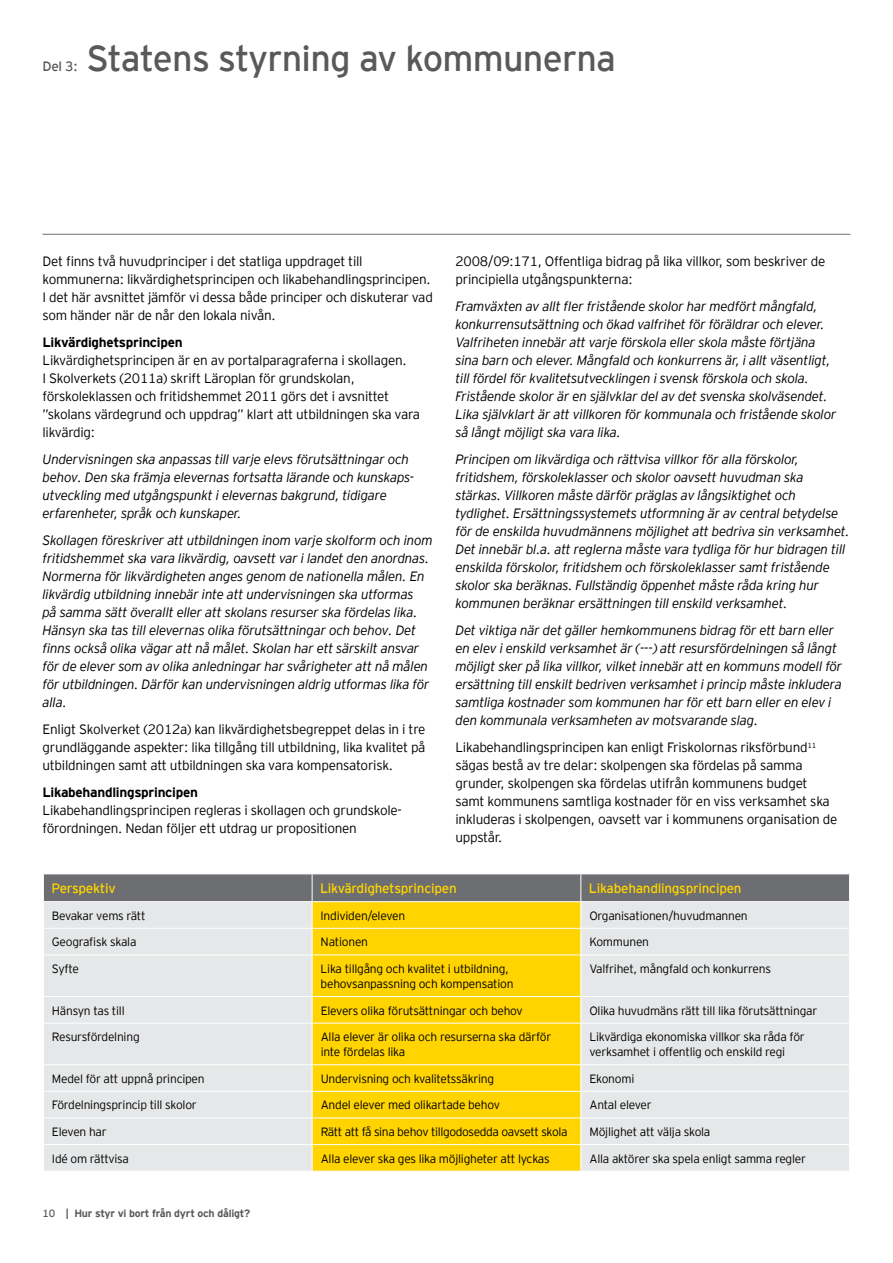
<style>
.page{position:relative;width:893px;height:1263px;background:#fff}
.page>*{position:absolute;margin:0;border:0;box-sizing:border-box;transform-origin:0 0}
.t1{font:36px "EY Interstate";letter-spacing:-.02em;color:#58595b}
.t2{font:italic 300 13.5px/18px "EY Interstate";letter-spacing:-.02em;color:#000}
.t3{font:300 13.5px/18px "EY Interstate";letter-spacing:-.02em;color:#000}
.t4{font:13.5px "EY Interstate";letter-spacing:-.02em;color:#ffd400}
.t5{font:700 13.5px "EY Interstate";letter-spacing:-.02em;color:#000}
.t6{font:13.5px "EY Interstate";color:#58595b}
.t7{font:300 12px/15px "EY Interstate";letter-spacing:-.02em;color:#000}
.t8{font:700 10.5px "EY Interstate";letter-spacing:-.02em;color:#58595b}
.s1{font-weight:400}
</style>
<div class="page">
<hr style="left:43px;top:234px;width:807px;height:1px;background:#6d6e71">
<div style="left:44px;top:955px;width:805px;height:216px;background:#e6e7e8"></div>
<div style="left:313px;top:955px;width:267px;height:216px;background:#ffd400"></div>
<hr style="left:312px;top:955px;width:1px;height:41px;background:#fff">
<hr style="left:580px;top:955px;width:1px;height:41px;background:#fff">
<hr style="left:43px;top:996px;width:269px;height:1px;background:#fff">
<hr style="left:312px;top:996px;width:269px;height:1px;background:#fff">
<svg style="left:312px;top:997px;width:1px;height:26px"></svg>
<hr style="left:581px;top:996px;width:269px;height:1px;background:#fff">
<svg style="left:580px;top:997px;width:1px;height:26px"></svg>
<hr style="left:43px;top:1023px;width:269px;height:1px;background:#fff">
<hr style="left:312px;top:1023px;width:269px;height:1px;background:#fff">
<hr style="left:312px;top:1023px;width:1px;height:41px;background:#fff">
<hr style="left:581px;top:1023px;width:269px;height:1px;background:#fff">
<hr style="left:580px;top:1023px;width:1px;height:41px;background:#fff">
<hr style="left:43px;top:1064px;width:269px;height:1px;background:#fff">
<hr style="left:312px;top:1064px;width:269px;height:1px;background:#fff">
<hr style="left:581px;top:1064px;width:269px;height:1px;background:#fff">
<hr style="left:43px;top:1091px;width:269px;height:1px;background:#fff">
<hr style="left:312px;top:1091px;width:269px;height:1px;background:#fff">
<hr style="left:581px;top:1091px;width:269px;height:1px;background:#fff">
<hr style="left:43px;top:1117px;width:269px;height:1px;background:#fff">
<hr style="left:312px;top:1117px;width:269px;height:1px;background:#fff">
<hr style="left:581px;top:1117px;width:269px;height:1px;background:#fff">
<hr style="left:43px;top:1144px;width:269px;height:1px;background:#fff">
<hr style="left:312px;top:1144px;width:269px;height:1px;background:#fff">
<svg style="left:312px;top:1065px;width:1px;height:106px"></svg>
<hr style="left:581px;top:1144px;width:269px;height:1px;background:#fff">
<svg style="left:580px;top:1065px;width:1px;height:106px"></svg>
<svg style="left:43px;top:874px;width:807px;height:80px;background:#c3bb8f"></svg>
<hr style="left:43px;top:901px;width:269px;height:1px;background:#fff">
<hr style="left:312px;top:901px;width:269px;height:1px;background:#fff">
<hr style="left:581px;top:901px;width:269px;height:1px;background:#fff">
<p class="t6" style="left:43px;top:57px;width:37px">Del 3:</p>
<h1 class="t1" style="left:86px;top:33px;width:531px">Statens styrning av kommunerna</h1>
<p class="t3" style="left:43px;top:251px;width:392px">Det finns två huvudprinciper i det statliga uppdraget till kommunerna: likvärdighetsprincipen och likabehandlingsprincipen.<br>I det här avsnittet jämför vi dessa både principer och diskuterar vad som händer när de når den lokala nivån.</p>
<p class="t5" style="left:43px;top:332px;width:142px">Likvärdighetsprincipen</p>
<p class="t3" style="left:43px;top:350px;width:379px">Likvärdighetsprincipen är en av portalparagraferna i skollagen.<br>I Skolverkets (2011a) skrift Läroplan för grundskolan, förskoleklassen och fritidshemmet 2011 görs det i avsnittet ”skolans värdegrund och uppdrag” klart att utbildningen ska vara likvärdig:</p>
<p class="t2" style="left:43px;top:449px;width:373px">Undervisningen ska anpassas till varje elevs förutsättningar och behov. Den ska främja elevernas fortsatta lärande och kunskaps&shy;utveckling med utgångspunkt i elevernas bakgrund, tidigare erfarenheter, språk och kunskaper.</p>
<p class="t2" style="left:43px;top:530px;width:392px">Skollagen föreskriver att utbildningen inom varje skolform och inom fritidshemmet ska vara likvärdig, oavsett var i landet den anordnas.<br>Normerna för likvärdigheten anges genom de nationella målen. En likvärdig utbildning innebär inte att undervisningen ska utformas<br>på samma sätt överallt eller att skolans resurser ska fördelas lika.<br>Hänsyn ska tas till elevernas olika förutsättningar och behov. Det finns också olika vägar att nå målet. Skolan har ett särskilt ansvar för de elever som av olika anledningar har svårigheter att nå målen för utbildningen. Därför kan undervisningen aldrig utformas lika för alla.</p>
<p class="t3" style="left:43px;top:719px;width:384px;text-align:justify">Enligt Skolverket (2012a) kan likvärdighetsbegreppet delas in i tre grundläggande aspekter: lika tillgång till utbildning, lika kvalitet på utbildningen samt att utbildningen ska vara kompensatorisk.</p>
<p class="t5" style="left:43px;top:782px;width:157px">Likabehandlingsprincipen</p>
<p class="t3" style="left:43px;top:800px;width:361px">Likabehandlingsprincipen regleras i skollagen och grundskole&shy;förordningen. Nedan följer ett utdrag ur propositionen</p>
<p class="t3" style="left:455px;top:251px;width:371px">2008/09:171, Offentliga bidrag på lika villkor, som beskriver de principiella utgångspunkterna:</p>
<p class="t2" style="left:455px;top:296px;width:383px">Framväxten av allt fler fristående skolor har medfört mångfald, konkurrensutsättning och ökad valfrihet för föräldrar och elever.<br>Valfriheten innebär att varje förskola eller skola måste förtjäna sina barn och elever. Mångfald och konkurrens är, i allt väsentligt, till fördel för kvalitetsutvecklingen i svensk förskola och skola.<br>Fristående skolor är en självklar del av det svenska skolväsendet.<br>Lika självklart är att villkoren för kommunala och fristående skolor så långt möjligt ska vara lika.</p>
<p class="t2" style="left:455px;top:449px;width:396px">Principen om likvärdiga och rättvisa villkor för alla förskolor, fritidshem, förskoleklasser och skolor oavsett huvudman ska stärkas. Villkoren måste därför präglas av långsiktighet och tydlighet. Ersättningssystemets utformning är av central betydelse för de enskilda huvudmännens möjlighet att bedriva sin verksamhet.<br>Det innebär bl.a. att reglerna måste vara tydliga för hur bidragen till enskilda förskolor, fritidshem och förskoleklasser samt fristående skolor ska beräknas. Fullständig öppenhet måste råda kring hur kommunen beräknar ersättningen till enskild verksamhet.</p>
<p class="t2" style="left:455px;top:620px;width:388px">Det viktiga när det gäller hemkommunens bidrag för ett barn eller en elev i enskild verksamhet är (---) att resursfördelningen så långt möjligt sker på lika villkor, vilket innebär att en kommuns modell för ersättning till enskilt bedriven verksamhet i princip måste inkludera samtliga kostnader som kommunen har för ett barn eller en elev i den kommunala verksamheten av motsvarande slag.</p>
<p class="t3" style="left:455px;top:737px;width:383px">Likabehandlingsprincipen kan enligt Friskolornas riksförbund<sup>11 </sup>sägas bestå av tre delar: skolpengen ska fördelas på samma grunder, skolpengen ska fördelas utifrån kommunens budget samt kommunens samtliga kostnader för en viss verksamhet ska inkluderas i skolpengen, oavsett var i kommunens organisation de uppstår.</p>
<p class="t4" style="left:51px;top:879px;width:66px">Perspektiv</p>
<p class="t4" style="left:320px;top:879px;width:138px">Likvärdighetsprincipen</p>
<p class="t4" style="left:589px;top:879px;width:154px">Likabehandlingsprincipen</p>
<p class="t7" style="left:52px;top:907px;width:95px">Bevakar vems rätt</p>
<p class="t7" style="left:321px;top:907px;width:86px">Individen/eleven</p>
<p class="t7" style="left:589px;top:907px;width:160px">Organisationen/huvudmannen</p>
<p class="t7" style="left:52px;top:934px;width:86px">Geografisk skala</p>
<p class="t7" style="left:321px;top:934px;width:49px">Nationen</p>
<p class="t7" style="left:589px;top:934px;width:61px">Kommunen</p>
<p class="t7" style="left:52px;top:960px;width:29px">Syfte</p>
<p class="t7" style="left:321px;top:960px;width:195px">Lika tillgång och kvalitet i utbildning, behovsanpassning och kompensation</p>
<p class="t7" style="left:589px;top:960px;width:183px">Valfrihet, mångfald och konkurrens</p>
<p class="t7" style="left:52px;top:1002px;width:74px">Hänsyn tas till</p>
<p class="t7" style="left:321px;top:1002px;width:204px">Elevers olika förutsättningar och behov</p>
<p class="t7" style="left:589px;top:1002px;width:229px">Olika huvudmäns rätt till lika förutsättningar</p>
<p class="t7" style="left:52px;top:1029px;width:89px">Resursfördelning</p>
<p class="t7" style="left:321px;top:1029px;width:232px">Alla elever är olika och resurserna ska därför inte fördelas lika</p>
<p class="t7" style="left:589px;top:1029px;width:217px">Likvärdiga ekonomiska villkor ska råda för verksamhet i offentlig och enskild regi</p>
<p class="t7" style="left:52px;top:1070px;width:154px">Medel för att uppnå principen</p>
<p class="t7" style="left:321px;top:1070px;width:175px">Undervisning och kvalitetssäkring</p>
<p class="t7" style="left:589px;top:1070px;width:46px">Ekonomi</p>
<p class="t7" style="left:52px;top:1097px;width:146px">Fördelningsprincip till skolor</p>
<p class="t7" style="left:321px;top:1097px;width:181px">Andel elever med olikartade behov</p>
<p class="t7" style="left:589px;top:1097px;width:64px">Antal elever</p>
<p class="t7" style="left:52px;top:1123px;width:56px">Eleven har</p>
<p class="t7" style="left:321px;top:1123px;width:248px">Rätt att få sina behov tillgodosedda oavsett skola</p>
<p class="t7" style="left:589px;top:1123px;width:122px">Möjlighet att välja skola</p>
<p class="t7" style="left:52px;top:1150px;width:79px">Idé om rättvisa</p>
<p class="t7" style="left:321px;top:1150px;width:230px">Alla elever ska ges lika möjligheter att lyckas</p>
<p class="t7" style="left:589px;top:1150px;width:218px">Alla aktörer ska spela enligt samma regler</p>
<p class="t8" style="left:43px;top:1206px;width:209px"><span class="s1">10</span> | Hur styr vi bort från dyrt och dåligt?</p>
</div>
